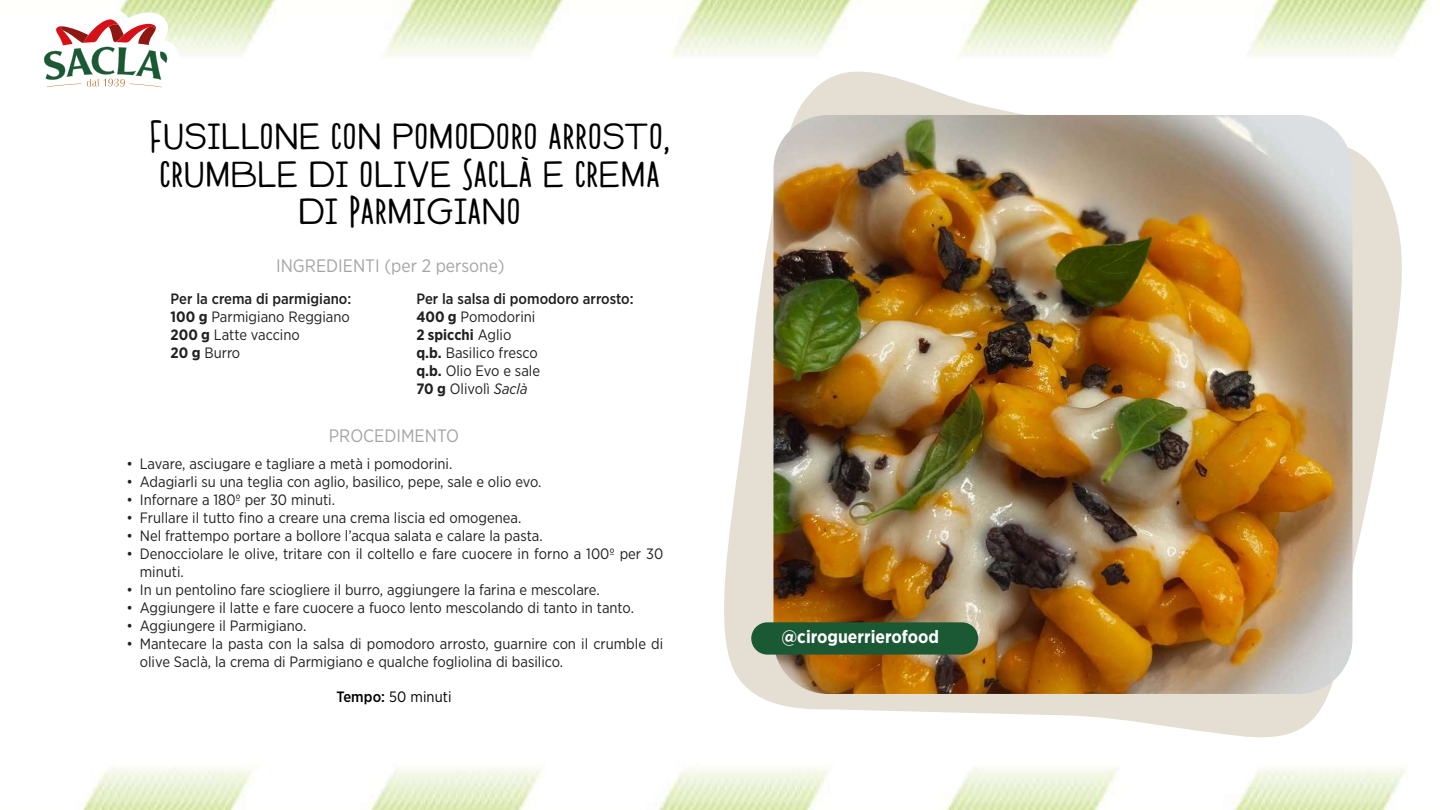
<style>
.page{position:relative;width:1440px;height:810px;background:#fff}
.page>*{position:absolute;margin:0;border:0;box-sizing:border-box;transform-origin:0 0}
.t1{font:45px/37.5px "Modern Society";color:#000;text-align:center}
.t2{font:18px "Gotham Narrow";color:#a5a5a5}
.t3{font:700 18px "Gotham Narrow";color:#fff}
.t4{font:15px/18px "Gotham Narrow";color:#212121}
.t5{font:15px "Gotham Narrow";letter-spacing:.005em;color:#000}
.s1{font-weight:500}
.s2{font-weight:700}
.s3{font-style:italic}
</style>
<div class="page">
<img style="left:118px;top:0;width:1311px;height:58px">
<svg style="left:44px;top:8px;width:136px;height:80px"></svg>
<img style="left:82px;top:764px;width:1323px;height:46px">
<svg style="left:724px;top:71px;width:678px;height:667px"></svg>
<img style="left:773px;top:115px;width:579px;height:579px">
<div style="left:751px;top:622px;width:227px;height:33px;background:#1b5834;border-radius:16px"></div>
<h1 class="t1" style="left:149px;top:117px;width:523px">Fusillone con pomodoro arrosto, crumble di olive Saclà e crema di Parmigiano</h1>
<p class="t2" style="left:276px;top:255px;width:230px">INGREDIENTI (per 2 persone)</p>
<p class="t4" style="left:171px;top:290px;width:182px"><span class="s1">Per la crema di parmigiano:<br></span><span class="s2">100 g</span> Parmigiano Reggiano<br><span class="s2">200 g</span> Latte vaccino<br><span class="s2">20 g</span> Burro</p>
<p class="t4" style="left:416px;top:290px;width:219px"><span class="s1">Per la salsa di pomodoro arrosto:<br></span><span class="s2">400 g</span> Pomodorini<br><span class="s2">2 spicchi</span> Aglio<br><span class="s2">q.b.</span> Basilico fresco<br><span class="s2">q.b.</span> Olio Evo e sale<br><span class="s2">70 g</span> Olivolì <span class="s3">Saclà</span></p>
<p class="t2" style="left:329px;top:425px;width:132px">PROCEDIMENTO</p>
<p class="t4" style="left:126px;top:454px;width:328px">• Lavare, asciugare e tagliare a metà i pomodorini.</p>
<p class="t4" style="left:126px;top:472px;width:417px">• Adagiarli su una teglia con aglio, basilico, pepe, sale e olio evo.</p>
<p class="t4" style="left:126px;top:490px;width:210px">• Infornare a 180º per 30 minuti.</p>
<p class="t4" style="left:126px;top:508px;width:397px">• Frullare il tutto fino a creare una crema liscia ed omogenea.</p>
<p class="t4" style="left:126px;top:526px;width:418px">• Nel frattempo portare a bollore l’acqua salata e calare la pasta.</p>
<p class="t4" style="left:140px;top:544px;width:525px;text-indent:-14px">• Denocciolare le olive, tritare con il coltello e fare cuocere in forno a 100º per 30 minuti.</p>
<p class="t4" style="left:126px;top:580px;width:475px">• In un pentolino fare sciogliere il burro, aggiungere la farina e mescolare.</p>
<p class="t4" style="left:126px;top:598px;width:509px">• Aggiungere il latte e fare cuocere a fuoco lento mescolando di tanto in tanto.</p>
<p class="t4" style="left:126px;top:616px;width:181px">• Aggiungere il Parmigiano.</p>
<p class="t4" style="left:140px;top:634px;width:525px;text-indent:-14px">• Mantecare la pasta con la salsa di pomodoro arrosto, guarnire con il crumble di olive Saclà, la crema di Parmigiano e qualche fogliolina di basilico.</p>
<p class="t5" style="left:336px;top:688px;width:117px"><span class="s1">Tempo:</span> 50 minuti</p>
<p class="t3" style="left:782px;top:625px;width:159px">@ciroguerrierofood</p>
</div>
